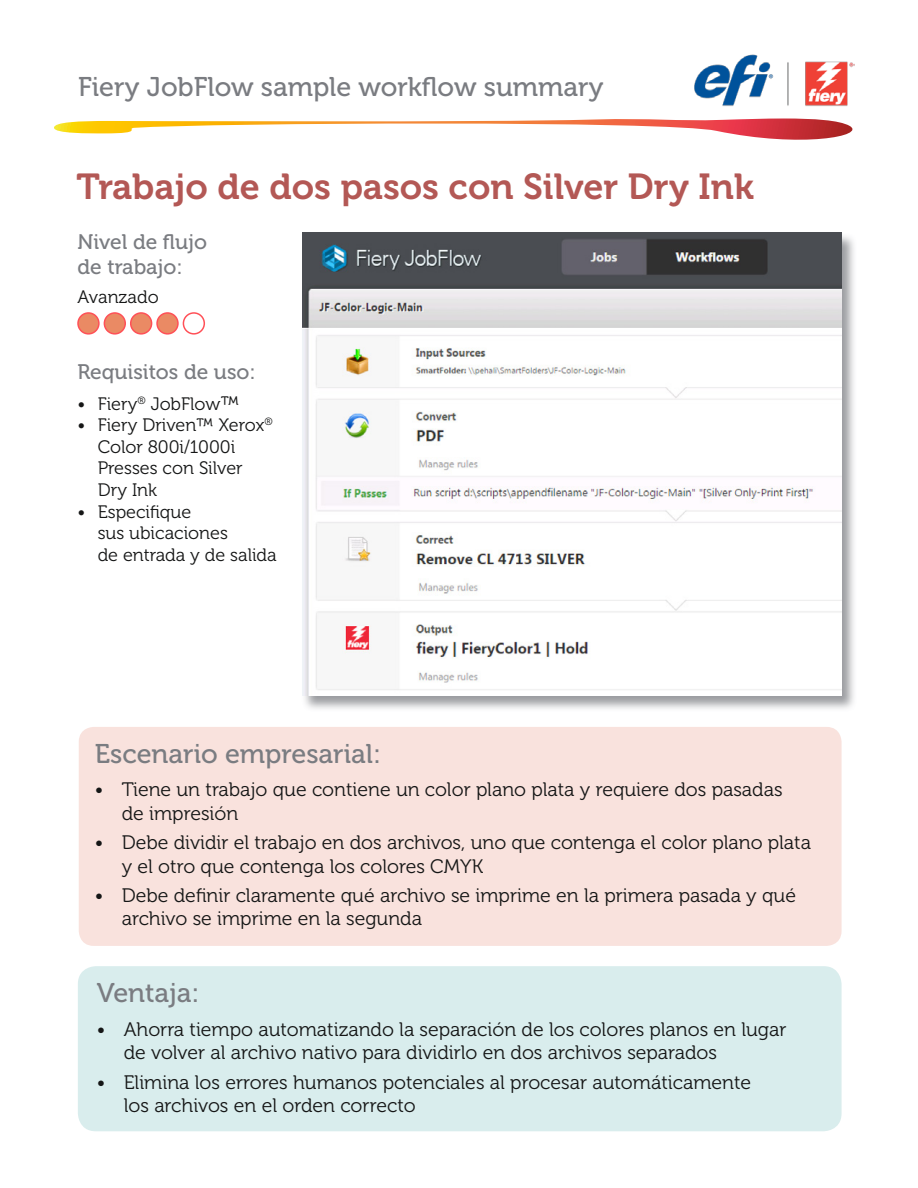
<style>
.page{position:relative;width:918px;height:1188px;background:#fff}
.page>*{position:absolute;margin:0;border:0;box-sizing:border-box;transform-origin:0 0}
.t1{font:36px "Museo 700";color:#b35855}
.t2{font:27px "Museo 500";color:#7a7c81}
.t3{font:21px/25.2px "Museo 500";color:#7a7c81}
.t4{font:19.5px/23.4px "Museo 300";color:#151616}
.t5{font:18px/21.6px "Museo 300";color:#151616}
.s1{font-size:19.5px}
</style>
<div class="page">
<svg style="left:54px;top:118px;width:799px;height:22px"></svg>
<img style="left:694px;top:54px;width:161px;height:52px">
<div style="left:78px;top:966px;width:764px;height:165px;background:#d9eded;border-radius:18px"></div>
<div style="left:79px;top:727px;width:763px;height:219px;background:#f9e2dd;border-radius:15px"></div>
<div style="left:78px;top:313px;width:21px;height:21px;background:#ea8a64;border-radius:50%"></div>
<div style="left:77px;top:312px;width:23px;height:23px;border:2px solid #ff5057;border-radius:50%"></div>
<div style="left:131px;top:313px;width:21px;height:21px;background:#ea8a64;border-radius:50%"></div>
<div style="left:130px;top:312px;width:22px;height:23px;border:2px solid #ff5057;border-radius:50%"></div>
<div style="left:104px;top:313px;width:21px;height:21px;background:#ea8a64;border-radius:50%"></div>
<div style="left:104px;top:312px;width:22px;height:23px;border:2px solid #ff5057;border-radius:50%"></div>
<div style="left:157px;top:313px;width:21px;height:21px;background:#ea8a64;border-radius:50%"></div>
<div style="left:156px;top:312px;width:23px;height:23px;border:2px solid #ff5057;border-radius:50%"></div>
<div style="left:183px;top:312px;width:22px;height:23px;border:2px solid #ff5057;border-radius:50%"></div>
<div style="left:301px;top:232px;width:556px;height:480px;background:#7a7c81;opacity:.75"></div>
<img style="left:303px;top:233px;width:539px;height:463px">
<h2 class="t2" style="left:78px;top:72px;width:527px">Fiery JobFlow sample workflow summary</h2>
<h1 class="t1" style="left:76px;top:166px;width:679px">Trabajo de dos pasos con Silver Dry Ink</h1>
<p class="t3" style="left:77px;top:229px;width:131px">Nivel de flujo de trabajo:</p>
<p class="t5" style="left:77px;top:286px;width:83px">Avanzado</p>
<p class="t3" style="left:77px;top:359px;width:180px">Requisitos de uso:</p>
<p class="t5" style="left:77px;top:393px;width:163px">• Fiery<sup>®</sup> JobFlow<span class="s1">™</span></p>
<p class="t5" style="left:98px;top:415px;width:177px;text-indent:-20px">• Fiery Driven™ Xerox<sup>®<br></sup>Color 800i/1000i<br>Presses con Silver<br>Dry Ink</p>
<p class="t5" style="left:98px;top:501px;width:181px;text-indent:-20px">• Especifique<br>sus ubicaciones<br>de entrada y de salida</p>
<h2 class="t2" style="left:95px;top:738px;width:288px">Escenario empresarial:</h2>
<p class="t4" style="left:122px;top:778px;width:662px;text-indent:-27px">• Tiene un trabajo que contiene un color plano plata y requiere dos pasadas de impresión</p>
<p class="t4" style="left:122px;top:831px;width:691px;text-indent:-27px">• Debe dividir el trabajo en dos archivos, uno que contenga el color plano plata y el otro que contenga los colores CMYK</p>
<p class="t4" style="left:122px;top:884px;width:676px;text-indent:-27px">• Debe definir claramente qué archivo se imprime en la primera pasada y qué archivo se imprime en la segunda</p>
<h2 class="t2" style="left:97px;top:978px;width:104px">Ventaja:</h2>
<p class="t4" style="left:124px;top:1018px;width:664px;text-indent:-27px">• Ahorra tiempo automatizando la separación de los colores planos en lugar de volver al archivo nativo para dividirlo en dos archivos separados</p>
<p class="t4" style="left:124px;top:1071px;width:629px;text-indent:-27px">• Elimina los errores humanos potenciales al procesar automáticamente los archivos en el orden correcto</p>
</div>
